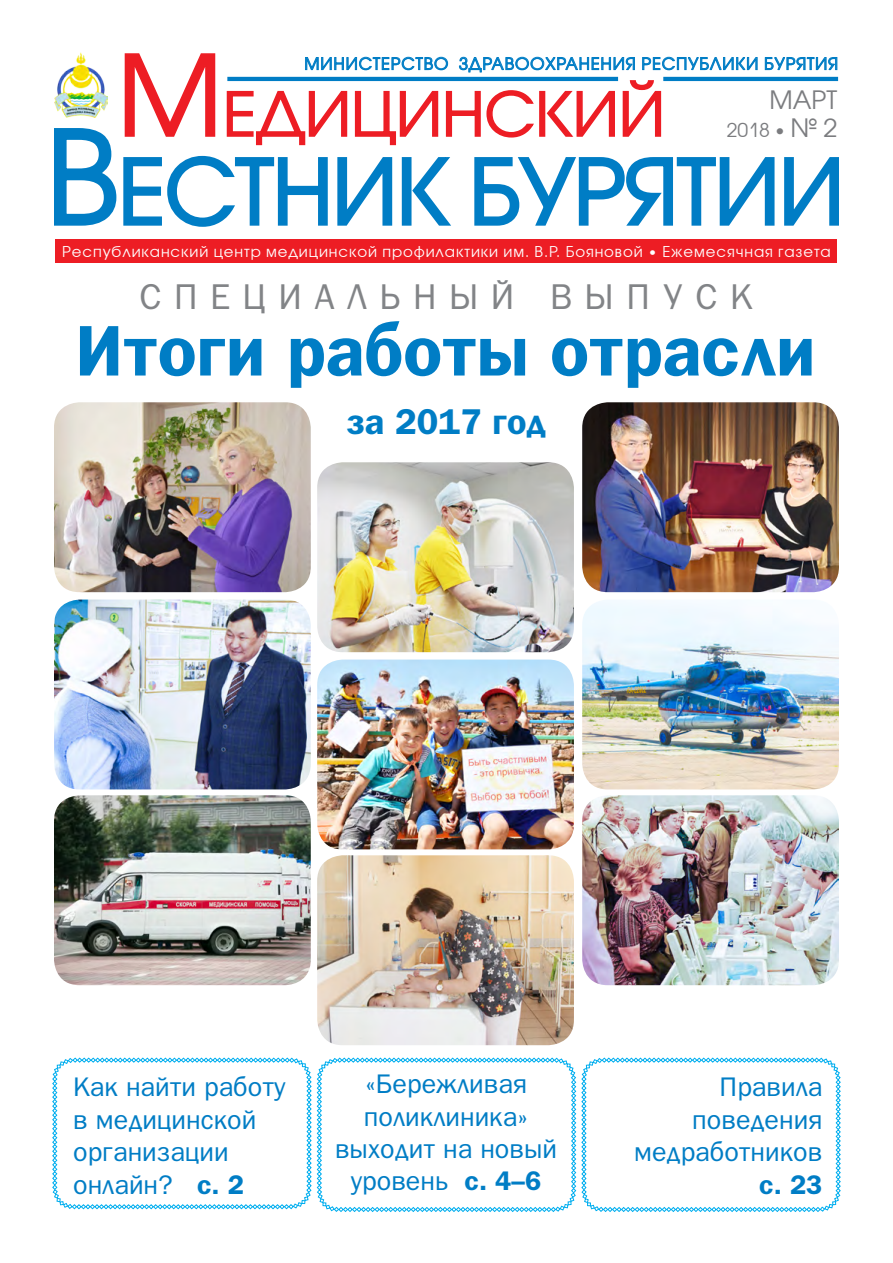
<style>
.page{position:relative;width:893px;height:1263px;background:#fff}
.page>*{position:absolute;margin:0;border:0;box-sizing:border-box;transform-origin:0 0}
.t1{font:700 72px "Bloknot";color:#007dc5}
.t2{font:36px "Bloknot";letter-spacing:.34em;color:#828487}
.t3{font:700 36px "Bloknot";color:#007dc5}
.t4{font:27px/32.4px "Bloknot";color:#007dc5}
.t5{font:700 27px "Bloknot";color:#007dc5}
.t6{font:25.35px "Avant Garde Gothic C";color:#7b7c7f}
.t7{font:19.35px "Avant Garde Gothic C";color:#7b7c7f}
.t8{font:16.35px "Avant Garde Gothic C";letter-spacing:.06em;color:#007dc5}
.t9{font:15px "Avant Garde Gothic C";letter-spacing:.06em;color:#fff}
.s1{font-size:25.35px}
.s2{font-weight:700}
</style>
<div class="page">
<div style="left:56px;top:239px;width:781px;height:24px;background:#ed1d24"></div>
<svg style="left:124px;top:53px;width:538px;height:73px"></svg>
<svg style="left:54px;top:126px;width:785px;height:101px"></svg>
<svg style="left:305px;top:55px;width:143px;height:16px"></svg>
<svg style="left:459px;top:56px;width:176px;height:17px"></svg>
<svg style="left:642px;top:56px;width:116px;height:15px"></svg>
<svg style="left:764px;top:57px;width:74px;height:14px"></svg>
<hr style="left:227px;top:77px;width:391px;height:4px;background:#007dc5">
<hr style="left:663px;top:77px;width:175px;height:4px;background:#007dc5">
<img style="left:55px;top:53px;width:52px;height:64px">
<img style="left:54px;top:402px;width:257px;height:190px">
<img style="left:317px;top:462px;width:257px;height:190px">
<img style="left:582px;top:402px;width:257px;height:190px">
<img style="left:54px;top:599px;width:257px;height:190px">
<img style="left:317px;top:659px;width:257px;height:190px">
<img style="left:582px;top:600px;width:257px;height:189px">
<img style="left:54px;top:795px;width:257px;height:190px">
<img style="left:317px;top:855px;width:257px;height:190px">
<img style="left:582px;top:795px;width:257px;height:190px">
<svg style="left:52px;top:1057px;width:789px;height:155px"></svg>
<p class="t8" style="left:304px;top:54px;width:535px">МИНИСТЕРСТВО ЗДРАВООХРАНЕНИЯ РЕСПУБЛИКИ БУРЯТИЯ</p>
<p class="t6" style="left:769px;top:85px;width:69px">МАРТ</p>
<p class="t7" style="left:727px;top:119px;width:112px">2018 • <span class="s1">№ 2</span></p>
<p class="t9" style="left:62px;top:242px;width:770px">Республиканский центр медицинской профилактики им. В.Р. Бояновой • Ежемесячная газета</p>
<h2 class="t2" style="left:140px;top:277px;width:614px">СПЕЦИАЛЬНЫЙ ВЫПУСК</h2>
<h1 class="t1" style="left:76px;top:312px;width:741px">Итоги работы отрасли</h1>
<h2 class="t3" style="left:347px;top:402px;width:201px">за 2017 год</h2>
<p class="t4" style="left:73px;top:1075px;width:214px">Как найти работу в медицинской организации онлайн? <span class="s2">с. 2</span></p>
<p class="t4" style="left:335px;top:1072px;width:223px;text-align:center">«Бережливая поликлиника» выходит на новый уровень <span class="s2">с. 4–6</span></p>
<p class="t4" style="left:634px;top:1075px;width:190px;text-align:right">Правила поведения медработников</p>
<p class="t5" style="left:759px;top:1170px;width:65px">с. 23</p>
</div>
